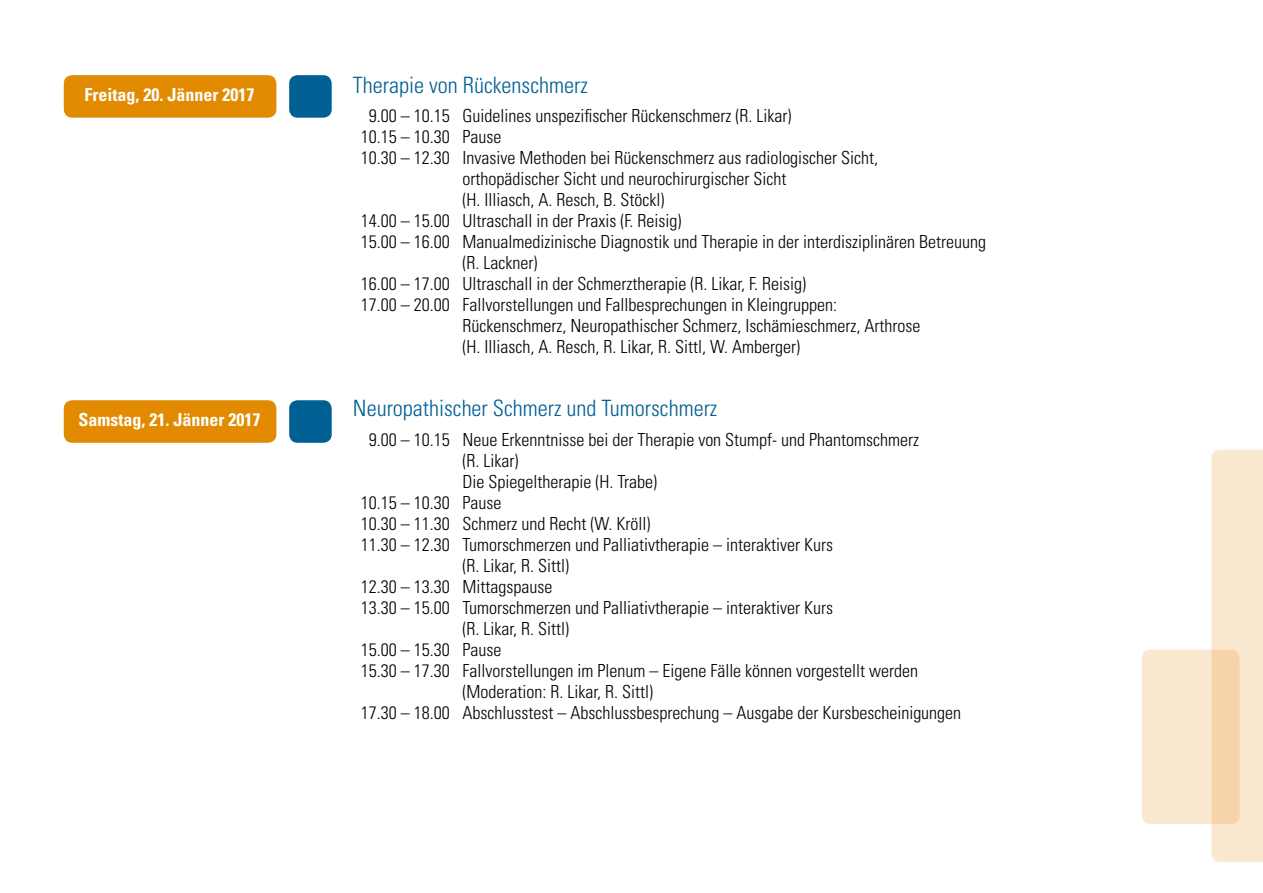
<style>
.page{position:relative;width:1263px;height:893px;background:#fff}
.page>*{position:absolute;margin:0;border:0;box-sizing:border-box;transform-origin:0 0}
.t1{font:300 condensed 22.5px "Univers";color:#005f93}
.t2{font:300 condensed 18px "Univers";color:#000}
.t3{font:700 condensed 18px "Univers";color:#fff}
</style>
<div class="page">
<div style="left:1142px;top:649px;width:97px;height:175px;background:#fbe8d1;border-radius:9px"></div>
<svg style="left:1211px;top:450px;width:52px;height:412px;background:#fae3c8"></svg>
<div style="left:64px;top:75px;width:212px;height:43px;background:#e38b00;border-radius:9px"></div>
<div style="left:289px;top:75px;width:43px;height:43px;background:#005f93;border-radius:9px"></div>
<div style="left:64px;top:400px;width:212px;height:43px;background:#e38b00;border-radius:9px"></div>
<div style="left:289px;top:400px;width:43px;height:43px;background:#005f93;border-radius:9px"></div>
<p class="t3" style="left:85px;top:84px;width:171px">Freitag, 20. Jänner 2017</p>
<p class="t3" style="left:79px;top:409px;width:183px">Samstag, 21. Jänner 2017</p>
<p class="t1" style="left:353px;top:71px;width:236px">Therapie von Rückenschmerz</p>
<p class="t2" style="left:369px;top:105px;width:424px">9.00 – 10.15 Guidelines unspezifischer Rückenschmerz (R. Likar)</p>
<p class="t2" style="left:361px;top:126px;width:142px">10.15 – 10.30 Pause</p>
<p class="t2" style="left:361px;top:147px;width:519px">10.30 – 12.30 Invasive Methoden bei Rückenschmerz aus radiologischer Sicht,</p>
<p class="t2" style="left:462px;top:168px;width:325px">orthopädischer Sicht und neurochirurgischer Sicht</p>
<p class="t2" style="left:462px;top:189px;width:203px">(H. Illiasch, A. Resch, B. Stöckl)</p>
<p class="t2" style="left:361px;top:210px;width:322px">14.00 – 15.00 Ultraschall in der Praxis (F. Reisig)</p>
<p class="t2" style="left:361px;top:231px;width:627px">15.00 – 16.00 Manualmedizinische Diagnostik und Therapie in der interdisziplinären Betreuung</p>
<p class="t2" style="left:462px;top:252px;width:76px">(R. Lackner)</p>
<p class="t2" style="left:361px;top:273px;width:447px">16.00 – 17.00 Ultraschall in der Schmerztherapie (R. Likar, F. Reisig)</p>
<p class="t2" style="left:361px;top:294px;width:478px">17.00 – 20.00 Fallvorstellungen und Fallbesprechungen in Kleingruppen:</p>
<p class="t2" style="left:462px;top:315px;width:459px">Rückenschmerz, Neuropathischer Schmerz, Ischämieschmerz, Arthrose</p>
<p class="t2" style="left:462px;top:336px;width:339px">(H. Illiasch, A. Resch, R. Likar, R. Sittl, W. Amberger)</p>
<p class="t1" style="left:353px;top:395px;width:366px">Neuropathischer Schmerz und Tumorschmerz</p>
<p class="t2" style="left:369px;top:429px;width:552px">9.00 – 10.15 Neue Erkenntnisse bei der Therapie von Stumpf- und Phantomschmerz</p>
<p class="t2" style="left:462px;top:450px;width:57px">(R. Likar)</p>
<p class="t2" style="left:462px;top:471px;width:196px">Die Spiegeltherapie (H. Trabe)</p>
<p class="t2" style="left:361px;top:492px;width:142px">10.15 – 10.30 Pause</p>
<p class="t2" style="left:361px;top:513px;width:291px">10.30 – 11.30 Schmerz und Recht (W. Kröll)</p>
<p class="t2" style="left:361px;top:534px;width:473px">11.30 – 12.30 Tumorschmerzen und Palliativtherapie – interaktiver Kurs</p>
<p class="t2" style="left:462px;top:555px;width:108px">(R. Likar, R. Sittl)</p>
<p class="t2" style="left:361px;top:576px;width:193px">12.30 – 13.30 Mittagspause</p>
<p class="t2" style="left:361px;top:597px;width:473px">13.30 – 15.00 Tumorschmerzen und Palliativtherapie – interaktiver Kurs</p>
<p class="t2" style="left:462px;top:618px;width:108px">(R. Likar, R. Sittl)</p>
<p class="t2" style="left:361px;top:639px;width:142px">15.00 – 15.30 Pause</p>
<p class="t2" style="left:361px;top:660px;width:559px">15.30 – 17.30 Fallvorstellungen im Plenum – Eigene Fälle können vorgestellt werden</p>
<p class="t2" style="left:462px;top:681px;width:192px">(Moderation: R. Likar, R. Sittl)</p>
<p class="t2" style="left:361px;top:702px;width:602px">17.30 – 18.00 Abschlusstest – Abschlussbesprechung – Ausgabe der Kursbescheinigungen</p>
</div>
